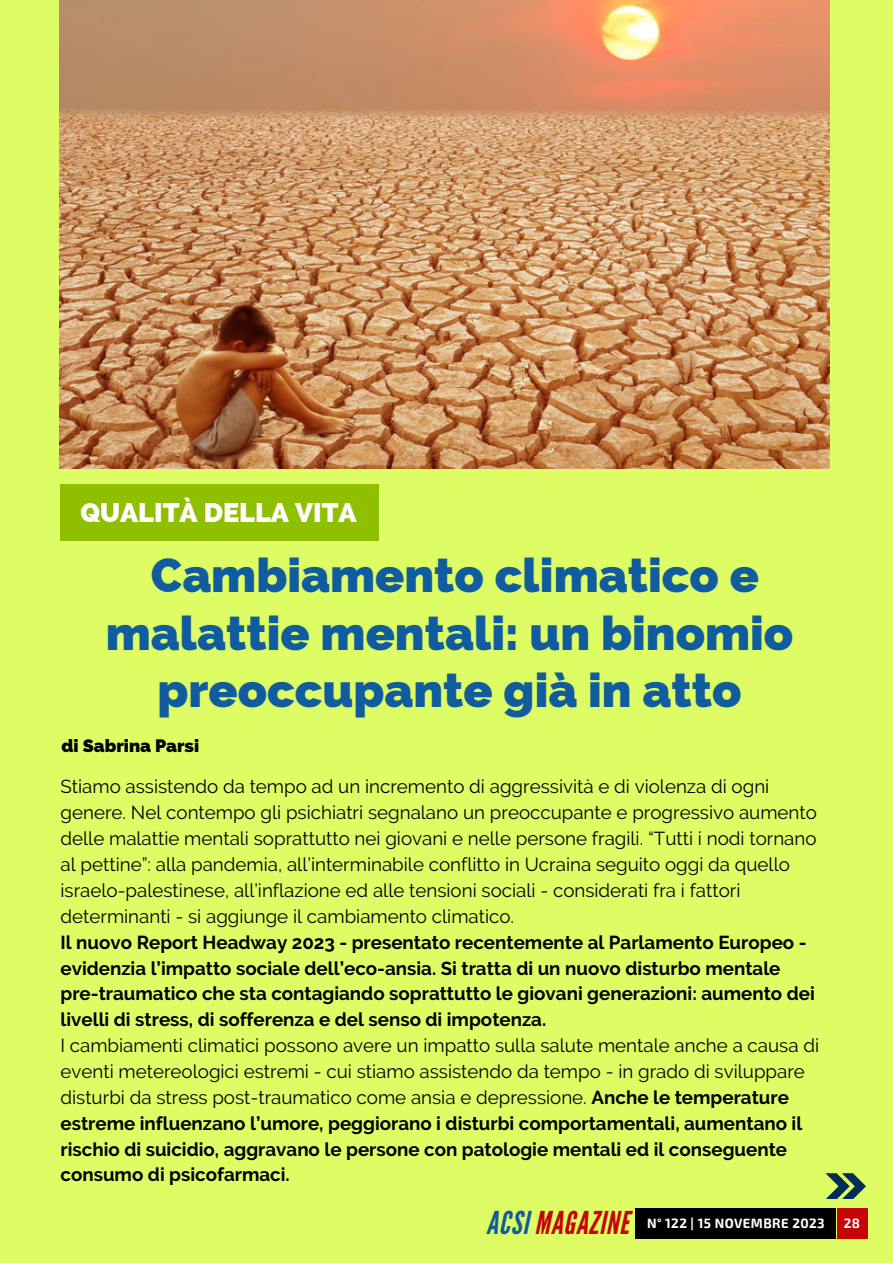
<style>
.page{position:relative;width:893px;height:1264px;background:#fff}
.page>*{position:absolute;margin:0;border:0;box-sizing:border-box;transform-origin:0 0}
.t1{font:800 48px/57.3px "Raleway";color:#115b9f;text-align:center}
.t2{font:italic 31.5px "League Gothic";letter-spacing:.03em;color:#c40505}
.t3{font:800 27px "Raleway";color:#fff}
.t4{font:18.75px/25.8px "Raleway";color:#000}
.t5{font:700 18.75px/25.8px "Raleway";color:#000}
.t6{font:800 18px "Raleway";color:#000}
.t7{font:700 13.2px "Exo 2";letter-spacing:.03em;color:#fff}
.s1{font-weight:700}
.s2{color:#115b9f}
</style>
<div class="page">
<div style="left:0;top:0;width:892px;height:1262px;background:#defd64"></div>
<div style="left:635px;top:1208px;width:201px;height:31px;background:#000"></div>
<div style="left:836px;top:1208px;width:31px;height:31px;background:#c40505"></div>
<div style="left:60px;top:484px;width:319px;height:57px;background:#90bf00"></div>
<svg style="left:825px;top:1173px;width:40px;height:25px"></svg>
<img style="left:59px;top:0;width:770px;height:469px">
<p class="t3" style="left:80px;top:496px;width:278px">QUALITÀ DELLA VITA</p>
<p class="t1" style="left:106px;top:546px;width:689px">Cambiamento climatico e malattie mentali: un binomio preoccupante già in atto</p>
<p class="t6" style="left:61px;top:735px;width:139px">di Sabrina Parsi</p>
<p class="t4" style="left:60px;top:774px;width:757px">Stiamo assistendo da tempo ad un incremento di aggressività e di violenza di ogni genere. Nel contempo gli psichiatri segnalano un preoccupante e progressivo aumento delle malattie mentali soprattutto nei giovani e nelle persone fragili. “Tutti i nodi tornano al pettine”: alla pandemia, all’interminabile conflitto in Ucraina seguito oggi da quello israelo-palestinese, all’inflazione ed alle tensioni sociali - considerati fra i fattori determinanti - si aggiunge il cambiamento climatico.</p>
<p class="t5" style="left:60px;top:929px;width:747px">Il nuovo Report Headway 2023 - presentato recentemente al Parlamento Europeo - evidenzia l’impatto sociale dell’eco-ansia. Si tratta di un nuovo disturbo mentale</p>
<p class="t5" style="left:60px;top:980px;width:755px">pre-traumatico che sta contagiando soprattutto le giovani generazioni: aumento dei livelli di stress, di sofferenza e del senso di impotenza.</p>
<p class="t4" style="left:60px;top:1032px;width:760px">I cambiamenti climatici possono avere un impatto sulla salute mentale anche a causa di eventi metereologici estremi - cui stiamo assistendo da tempo - in grado di sviluppare disturbi da stress post-traumatico come ansia e depressione. <span class="s1">Anche le temperature estreme influenzano l’umore, peggiorano i disturbi comportamentali, aumentano il rischio di suicidio, aggravano le persone con patologie mentali ed il conseguente consumo di psicofarmaci.</span></p>
<p class="t2" style="left:486px;top:1204px;width:144px"><span class="s2">ACSI</span> MAGAZINE</p>
<p class="t7" style="left:647px;top:1214px;width:179px">N° 122 | 15 NOVEMBRE 2023</p>
<p class="t7" style="left:843px;top:1214px;width:18px">28</p>
</div>
